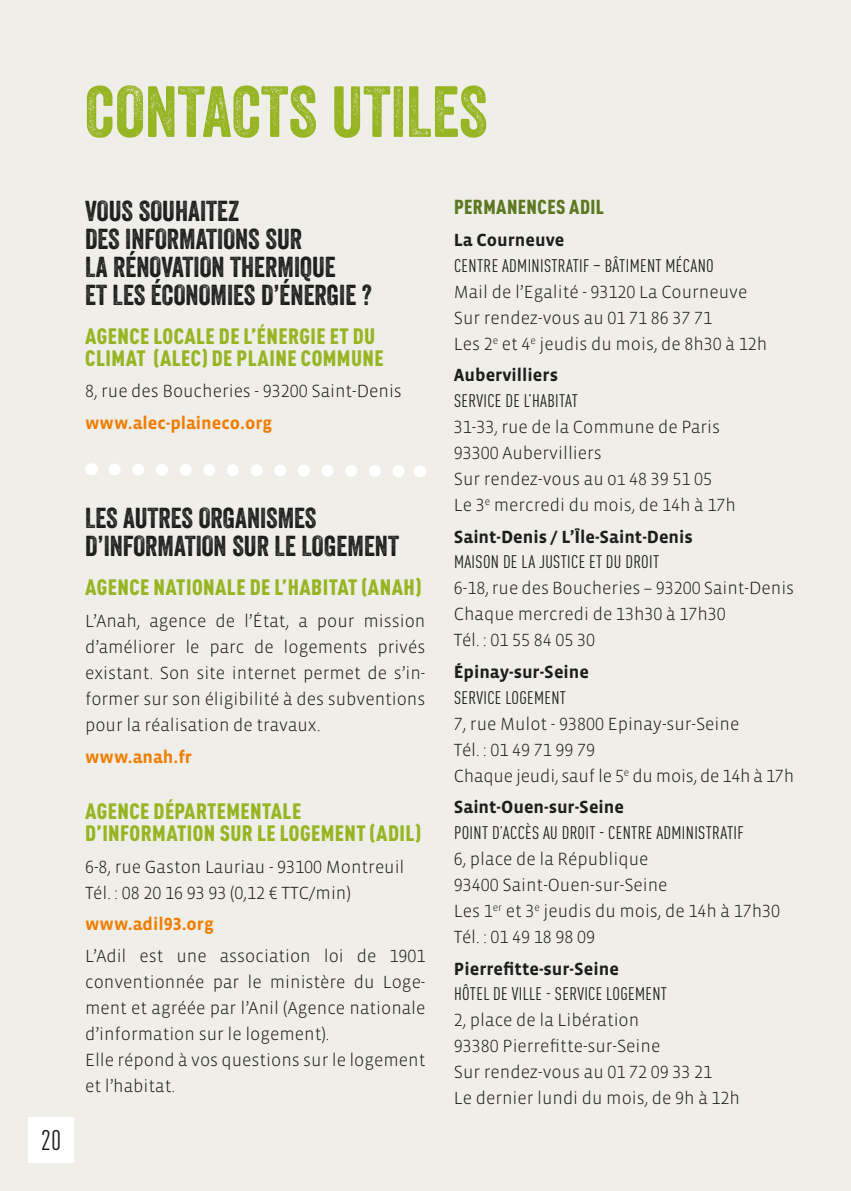
<style>
.page{position:relative;width:851px;height:1191px;background:#fff}
.page>*{position:absolute;margin:0;border:0;box-sizing:border-box;transform-origin:0 0}
.t1{font:70px "Veneer";color:#96b522}
.t2{font:28px/28px "Veneer";color:#1d1d1b}
.t3{font:condensed 28px "DIN Pro";color:#1d1d1b}
.t4{font:900 condensed 22px/22px "DIN Pro";letter-spacing:.02em;color:#96b522}
.t5{font:900 condensed 20px "DIN Pro";letter-spacing:.02em;color:#5c7821}
.t6{font:300 18px/26px "Vista Sans";color:#1d1d1b}
.t7{font:condensed 18px "DIN Pro";letter-spacing:.02em;color:#1d1d1b}
.t8{font:700 18px "Vista Sans";color:#1d1d1b}
.t9{font:300 18px "Vista Sans Alt";color:#1d1d1b}
.t10{font:700 18px "Vista Sans";color:#ef7d00}
.s1{font-family:"Vista Sans Alt"}
.s2{font-weight:700;color:#ef7d00}
.s3{font-family:"Vista Sans Alt";font-weight:700;color:#ef7d00}
.s4{font-family:"Vista Sans"}
.s5{font-weight:700}
</style>
<div class="page">
<div style="left:0;top:0;width:850px;height:1191px;background:#efeee8"></div>
<svg style="left:91px;top:463px;width:1px;height:12px"></svg>
<svg style="left:109px;top:463px;width:311px;height:14px"></svg>
<div style="left:28px;top:1117px;width:46px;height:45px;background:#fff"></div>
<h2 class="t3" style="left:41px;top:1119px;width:22px">20</h2>
<h1 class="t1" style="left:85px;top:69px;width:404px">CONTACTS UTILES</h1>
<h2 class="t2" style="left:85px;top:196px;width:288px">VOUS SOUHAITEZ<br>DES INFORMATIONS SUR<br>LA RÉNOVATION THERMIQUE<br>ET LES ÉCONOMIES D’ÉNERGIE ?</h2>
<p class="t4" style="left:85px;top:323px;width:300px">AGENCE LOCALE DE L’ÉNERGIE ET DU<br>CLIMAT (ALEC) DE PLAINE COMMUNE</p>
<p class="t6" style="left:85px;top:376px;width:318px;line-height:31.6px">8, rue des Boucheries - <span class="s1">93200</span> Saint-Denis <span class="s2">www.alec-plaineco.org</span></p>
<h2 class="t2" style="left:85px;top:504px;width:315px">LES AUTRES ORGANISMES<br>D’INFORMATION SUR LE LOGEMENT</h2>
<p class="t4" style="left:85px;top:574px;width:337px">AGENCE NATIONALE DE L’HABITAT (ANAH)</p>
<p class="t6" style="left:85px;top:608px;width:342px;text-align:justify">L’Anah, agence de l’État, a pour mission d’améliorer le parc de logements privés existant. Son site internet permet de s’in&shy;former sur son éligibilité à des subventions pour la réalisation de travaux.</p>
<p class="t10" style="left:85px;top:747px;width:108px">www.anah.fr</p>
<p class="t4" style="left:85px;top:798px;width:337px">AGENCE DÉPARTEMENTALE<br>D’INFORMATION SUR LE LOGEMENT (ADIL)</p>
<p class="t6" style="left:85px;top:854px;width:321px"><span class="s1">6-8</span>, rue Gaston Lauriau - <span class="s1">93100</span> Montreuil<br>Tél. : <span class="s1">08 20 16 93 93</span> (<span class="s1">0,12</span> € TTC/min)</p>
<p class="t6" style="left:85px;top:908px;width:342px;line-height:31.6px"><span class="s2">www.adil</span><span class="s3">93</span><span class="s2">.org<br></span>L’Adil est une association loi de <span class="s1">1901</span></p>
<p class="t6" style="left:85px;top:969px;width:342px">conventionnée par le ministère du Loge&shy;ment et agréée par l’Anil (Agence nationale d’information sur le logement).<br>Elle répond à vos questions sur le logement et l’habitat.</p>
<p class="t5" style="left:454px;top:191px;width:151px">PERMANENCES ADIL</p>
<p class="t8" style="left:454px;top:231px;width:112px">La Courneuve</p>
<p class="t7" style="left:454px;top:252px;width:261px">CENTRE ADMINISTRATIF – BÂTIMENT MÉCANO</p>
<p class="t6" style="left:454px;top:279px;width:315px">Mail de l’Egalité - <span class="s1">93120</span> La Courneuve<br>Sur rendez-vous au <span class="s1">01 71 86 37 71<br></span>Les <span class="s1">2</span><sup>e</sup> et <span class="s1">4</span><sup>e</sup> jeudis du mois, de <span class="s1">8h30</span> à <span class="s1">12h</span></p>
<p class="t8" style="left:454px;top:366px;width:106px">Aubervilliers</p>
<p class="t7" style="left:454px;top:387px;width:125px">SERVICE DE L’HABITAT</p>
<p class="t6" style="left:454px;top:414px;width:283px"><span class="s1">31-33</span>, rue de la Commune de Paris<br><span class="s1">93300</span> Aubervilliers<br>Sur rendez-vous au 01 <span class="s1">48 39 51 05<br></span>Le <span class="s1">3</span><sup>e</sup> mercredi du mois, de <span class="s1">14h</span> à <span class="s1">17h</span></p>
<p class="t8" style="left:454px;top:527px;width:240px">Saint-Denis / L’Île-Saint-Denis</p>
<p class="t7" style="left:454px;top:549px;width:207px">MAISON DE LA JUSTICE ET DU DROIT</p>
<p class="t6" style="left:454px;top:575px;width:342px"><span class="s1">6-18</span>, rue des Boucheries – <span class="s1">93200</span> Saint-Denis<br>Chaque mercredi de <span class="s1">13h30</span> à <span class="s1">17h30</span></p>
<p class="t9" style="left:454px;top:631px;width:143px"><span class="s4">Tél. :</span> 01 55 84 05 30</p>
<p class="t8" style="left:454px;top:663px;width:137px">Épinay-sur-Seine</p>
<p class="t7" style="left:454px;top:684px;width:114px">SERVICE LOGEMENT</p>
<p class="t6" style="left:454px;top:711px;width:287px"><span class="s1">7</span>, rue Mulot - <span class="s1">93800</span> Epinay-sur-Seine</p>
<p class="t9" style="left:454px;top:740px;width:143px"><span class="s4">Tél. :</span> 01 49 71 99 79</p>
<p class="t6" style="left:454px;top:760px;width:342px;line-height:31.8px">Chaque jeudi, sauf le <span class="s1">5</span><sup>e</sup> du mois, de <span class="s1">14</span>h à <span class="s1">17</span>h<br><span class="s5">Saint-Ouen-sur-Seine</span></p>
<p class="t7" style="left:454px;top:819px;width:291px">POINT D’ACCÈS AU DROIT - CENTRE ADMINISTRATIF</p>
<p class="t6" style="left:454px;top:846px;width:328px">6, place de la République<br><span class="s1">93400</span> Saint-Ouen-sur-Seine<br>Les <span class="s1">1</span><sup>er</sup> et <span class="s1">3</span><sup>e</sup> jeudis du mois, de <span class="s1">14</span>h à <span class="s1">17</span>h<span class="s1">30</span></p>
<p class="t9" style="left:454px;top:928px;width:143px"><span class="s4">Tél. :</span> 01 49 18 98 09</p>
<p class="t8" style="left:454px;top:959px;width:166px">Pierrefitte-sur-Seine</p>
<p class="t7" style="left:454px;top:981px;width:214px">HÔTEL DE VILLE - SERVICE LOGEMENT</p>
<p class="t6" style="left:454px;top:1007px;width:287px"><span class="s1">2</span>, place de la Libération<br><span class="s1">93380</span> Pierrefitte-sur-Seine<br>Sur rendez-vous au <span class="s1">01 72 09 33 21<br></span>Le dernier lundi du mois, de <span class="s1">9h</span> à <span class="s1">12h</span></p>
</div>
